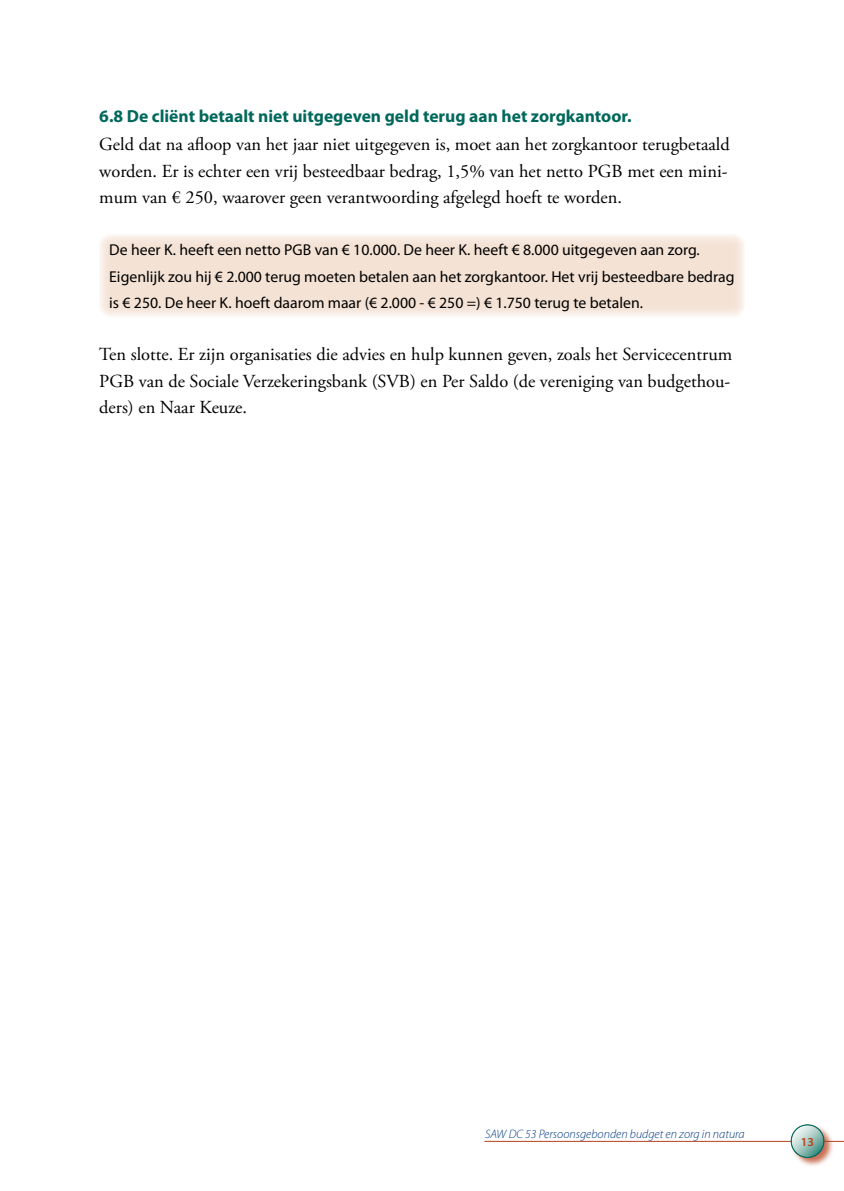
<style>
.page{position:relative;width:844px;height:1191px;background:#fff}
.page>*{position:absolute;margin:0;border:0;box-sizing:border-box;transform-origin:0 0}
.t1{font:18.38px/26.2px "Adobe Garamond Pro";color:#000}
.t2{font:700 17.5px "Myriad Pro";color:#00685b}
.t3{font:15.75px/26.2px "Myriad Pro";color:#000}
.t4{font:italic 300 12.25px "Myriad Pro";color:#003882}
.t5{font:600 12.25px "Myriad Pro";color:#b7401b}
</style>
<div class="page">
<div style="left:99px;top:234px;width:645px;height:83px;background:#f4e2d5"></div>
<hr style="left:484px;top:1141px;width:359px;height:1px;background:#b7401b">
<div style="left:790px;top:1124px;width:43px;height:43px;background:#b7401b;opacity:.75"></div>
<div style="left:791px;top:1124px;width:32px;height:33px;background:#b7401b;opacity:.75"></div>
<svg style="left:791px;top:1124px;width:32px;height:33px"></svg>
<div style="left:791px;top:1124px;width:32px;height:33px;border:1px solid #00685b;border-radius:50%"></div>
<div style="left:790px;top:1124px;width:33px;height:33px;border:1px solid #00685b;border-radius:50%"></div>
<p class="t2" style="left:99px;top:105px;width:533px">6.8 De cliënt betaalt niet uitgegeven geld terug aan het zorgkantoor.</p>
<p class="t1" style="left:99px;top:132px;width:632px">Geld dat na afloop van het jaar niet uitgegeven is, moet aan het zorgkantoor terugbetaald worden. Er is echter een vrij besteedbaar bedrag, 1,5% van het netto PGB met een mini&shy;mum van € 250, waarover geen verantwoording afgelegd hoeft te worden.</p>
<p class="t3" style="left:109px;top:237px;width:626px">De heer K. heeft een netto PGB van € 10.000. De heer K. heeft € 8.000 uitgegeven aan zorg.<br>Eigenlijk zou hij € 2.000 terug moeten betalen aan het zorgkantoor. Het vrij besteedbare bedrag is € 250. De heer K. hoeft daarom maar (€ 2.000 - € 250 =) € 1.750 terug te betalen.</p>
<p class="t1" style="left:99px;top:342px;width:634px;text-align:justify">Ten slotte. Er zijn organisaties die advies en hulp kunnen geven, zoals het Servicecentrum PGB van de Sociale Verzekeringsbank (SVB) en Per Saldo (de vereniging van budgethou&shy;ders) en Naar Keuze.</p>
<p class="t4" style="left:485px;top:1127px;width:261px">SAW DC 53 Persoonsgebonden budget en zorg in natura</p>
<p class="t5" style="left:800px;top:1133px;width:15px">13</p>
</div>
